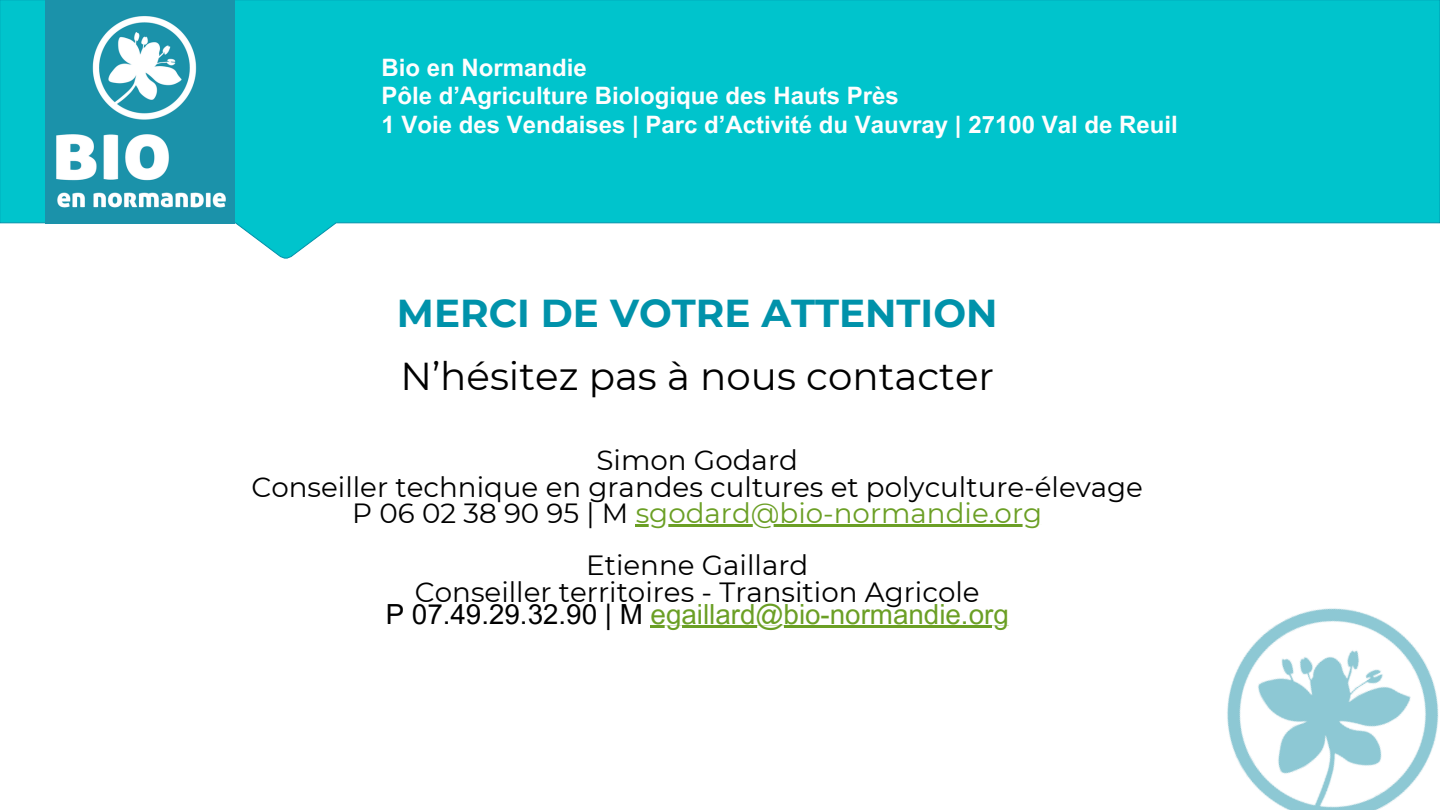
<style>
.page{position:relative;width:1440px;height:810px;background:#fff}
.page>*{position:absolute;margin:0;border:0;box-sizing:border-box;transform-origin:0 0}
.t1{font:38.8px "Montserrat";color:#000}
.t2{font:700 38.8px "Montserrat";color:#0092aa}
.t3{font:27.8px "Montserrat";color:#000}
.t4{font:27.8px "Arial MT Pro";color:#6b9f25}
.t5{font:27.8px "Montserrat";color:#6b9f25}
.t6{font:700 24px "Arial MT Pro";color:#fefefe}
.s1{color:#000}
</style>
<div class="page">
<svg style="left:0;top:0;width:1440px;height:259px;background:#26ccd3"></svg>
<hr style="left:636px;top:524px;width:406px;height:3px;background:#6b9f25">
<hr style="left:651px;top:626px;width:358px;height:2px;background:#6b9f25">
<img style="left:45px;top:0;width:189px;height:224px">
<img style="left:1227px;top:608px;width:212px;height:202px">
<p class="t6" style="left:381px;top:58px;width:207px">Bio en Normandie</p>
<p class="t6" style="left:381px;top:87px;width:519px">Pôle d’Agriculture Biologique des Hauts Près</p>
<p class="t6" style="left:381px;top:115px;width:798px">1 Voie des Vendaises | Parc d’Activité du Vauvray | 27100 Val de Reuil</p>
<p class="t2" style="left:397px;top:290px;width:602px">MERCI DE VOTRE ATTENTION</p>
<p class="t1" style="left:400px;top:353px;width:595px">N’hésitez pas à nous contacter</p>
<p class="t3" style="left:597px;top:443px;width:203px">Simon Godard</p>
<p class="t3" style="left:251px;top:470px;width:893px">Conseiller technique en grandes cultures et polyculture-élevage</p>
<p class="t5" style="left:352px;top:496px;width:691px"><span class="s1">P 06 02 38 90 95 | M</span> sgodard@bio-normandie.org</p>
<p class="t3" style="left:586px;top:548px;width:224px">Etienne Gaillard</p>
<p class="t3" style="left:415px;top:575px;width:566px">Conseiller territoires - Transition Agricole</p>
<p class="t4" style="left:386px;top:604px;width:625px"><span class="s1">P 07.49.29.32.90 | M</span> egaillard@bio-normandie.org</p>
</div>
